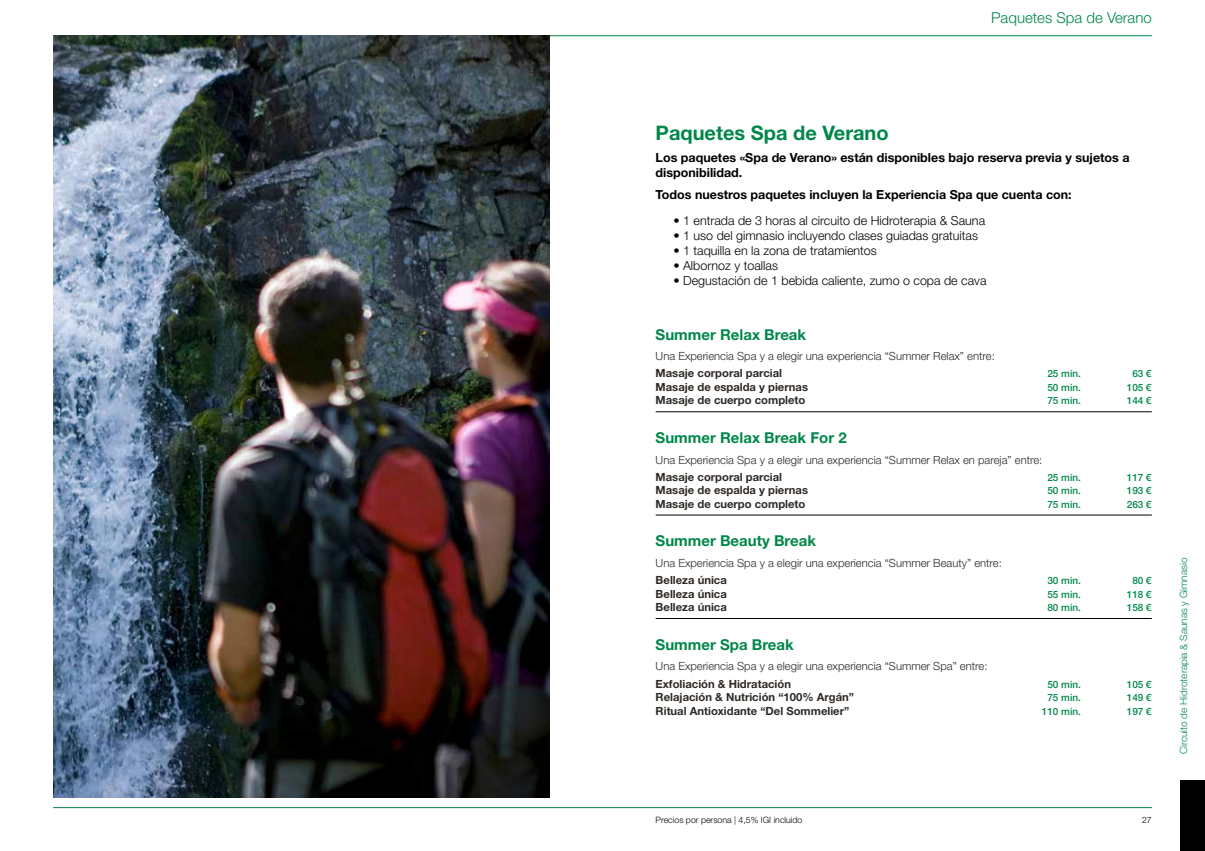
<style>
.page{position:relative;width:1205px;height:851px;background:#fff}
.page>*{position:absolute;margin:0;border:0;box-sizing:border-box;transform-origin:0 0}
.t1{font:700 20px "Helvetica Neue LT Std";color:#008749}
.t2{font:700 15px "Helvetica Neue LT Std";color:#008749}
.t3{font:300 15px "Helvetica Neue LT Std";color:#008749}
.t4{font:300 12.5px "Helvetica Neue LT Std";color:#000}
.t5{font:700 12.5px/15px "Helvetica Neue LT Std";color:#000}
.t6{font:700 11.25px "Helvetica Neue LT Std";color:#2e2925}
.t7{font:300 11.25px "Helvetica Neue LT Std";color:#2e2925}
.t8{font:500 10px "Helvetica Neue LT Std";color:#008749}
.t9{font:300 10px "Helvetica Neue LT Std";color:#008749}
.t10{font:300 8.75px "Helvetica Neue LT Std";color:#000}
</style>
<div class="page">
<div style="left:1180px;top:780px;width:25px;height:70px;background:#000"></div>
<hr style="left:53px;top:35px;width:1099px;height:1px;background:#008749">
<hr style="left:53px;top:807px;width:1099px;height:1px;background:#008749">
<img style="left:53px;top:35px;width:496px;height:762px">
<hr style="left:656px;top:411px;width:496px;height:1px;background:#000">
<hr style="left:656px;top:514px;width:496px;height:1px;background:#000">
<hr style="left:656px;top:618px;width:496px;height:1px;background:#000">
<h2 class="t3" style="left:991px;top:8px;width:162px">Paquetes Spa de Verano</h2>
<h1 class="t1" style="left:656px;top:120px;width:235px">Paquetes Spa de Verano</h1>
<p class="t5" style="left:656px;top:150px;width:475px">Los paquetes «Spa de Verano» están disponibles bajo reserva previa y sujetos a disponibilidad.</p>
<p class="t5" style="left:656px;top:187px;width:417px">Todos nuestros paquetes incluyen la Experiencia Spa que cuenta con:</p>
<p class="t4" style="left:673px;top:213px;width:313px">• 1 entrada de 3 horas al circuito de Hidroterapia &amp; Sauna</p>
<p class="t4" style="left:673px;top:228px;width:306px">• 1 uso del gimnasio incluyendo clases guiadas gratuitas</p>
<p class="t4" style="left:673px;top:243px;width:205px">• 1 taquilla en la zona de tratamientos</p>
<p class="t4" style="left:673px;top:258px;width:106px">• Albornoz y toallas</p>
<p class="t4" style="left:673px;top:273px;width:315px">• Degustación de 1 bebida caliente, zumo o copa de cava</p>
<h2 class="t2" style="left:656px;top:325px;width:152px">Summer Relax Break</h2>
<p class="t7" style="left:656px;top:349px;width:341px">Una Experiencia Spa y a elegir una experiencia “Summer Relax” entre:</p>
<p class="t6" style="left:656px;top:366px;width:128px">Masaje corporal parcial</p>
<p class="t8" style="left:1047px;top:368px;width:35px">25 min.</p>
<p class="t8" style="left:1132px;top:368px;width:21px">63 €</p>
<p class="t6" style="left:656px;top:380px;width:154px">Masaje de espalda y piernas</p>
<p class="t8" style="left:1047px;top:381px;width:35px">50 min.</p>
<p class="t8" style="left:1127px;top:381px;width:27px">105 €</p>
<p class="t6" style="left:656px;top:393px;width:151px">Masaje de cuerpo completo</p>
<p class="t8" style="left:1047px;top:395px;width:35px">75 min.</p>
<p class="t8" style="left:1127px;top:395px;width:27px">144 €</p>
<h2 class="t2" style="left:656px;top:428px;width:193px">Summer Relax Break For 2</h2>
<p class="t7" style="left:656px;top:452px;width:388px">Una Experiencia Spa y a elegir una experiencia “Summer Relax en pareja” entre:</p>
<p class="t6" style="left:656px;top:469px;width:128px">Masaje corporal parcial</p>
<p class="t8" style="left:1047px;top:471px;width:35px">25 min.</p>
<p class="t8" style="left:1127px;top:471px;width:27px">117 €</p>
<p class="t6" style="left:656px;top:483px;width:154px">Masaje de espalda y piernas</p>
<p class="t8" style="left:1047px;top:484px;width:35px">50 min.</p>
<p class="t8" style="left:1127px;top:484px;width:27px">193 €</p>
<p class="t6" style="left:656px;top:496px;width:151px">Masaje de cuerpo completo</p>
<p class="t8" style="left:1047px;top:498px;width:35px">75 min.</p>
<p class="t8" style="left:1127px;top:498px;width:27px">263 €</p>
<h2 class="t2" style="left:656px;top:531px;width:162px">Summer Beauty Break</h2>
<p class="t7" style="left:656px;top:556px;width:348px">Una Experiencia Spa y a elegir una experiencia “Summer Beauty” entre:</p>
<p class="t6" style="left:656px;top:573px;width:73px">Belleza única</p>
<p class="t8" style="left:1047px;top:574px;width:35px">30 min.</p>
<p class="t8" style="left:1132px;top:574px;width:21px">80 €</p>
<p class="t6" style="left:656px;top:586px;width:73px">Belleza única</p>
<p class="t8" style="left:1047px;top:588px;width:35px">55 min.</p>
<p class="t8" style="left:1127px;top:588px;width:27px">118 €</p>
<p class="t6" style="left:656px;top:600px;width:73px">Belleza única</p>
<p class="t8" style="left:1047px;top:601px;width:35px">80 min.</p>
<p class="t8" style="left:1127px;top:601px;width:27px">158 €</p>
<h2 class="t2" style="left:656px;top:635px;width:140px">Summer Spa Break</h2>
<p class="t7" style="left:656px;top:659px;width:333px">Una Experiencia Spa y a elegir una experiencia “Summer Spa” entre:</p>
<p class="t6" style="left:656px;top:676px;width:137px">Exfoliación &amp; Hidratación</p>
<p class="t8" style="left:1047px;top:678px;width:35px">50 min.</p>
<p class="t8" style="left:1127px;top:678px;width:27px">105 €</p>
<p class="t6" style="left:656px;top:690px;width:200px">Relajación &amp; Nutrición “100% Argán”</p>
<p class="t8" style="left:1047px;top:691px;width:35px">75 min.</p>
<p class="t8" style="left:1127px;top:691px;width:27px">149 €</p>
<p class="t6" style="left:656px;top:703px;width:195px">Ritual Antioxidante “Del Sommelier”</p>
<p class="t8" style="left:1042px;top:705px;width:41px">110 min.</p>
<p class="t8" style="left:1127px;top:705px;width:27px">197 €</p>
<p class="t10" style="left:656px;top:814px;width:148px">Precios por persona | 4,5% IGI incluido</p>
<p class="t10" style="left:1142px;top:814px;width:11px">27</p>
<p class="t9" style="left:1177px;top:754px;width:198px;rotate:-90deg">Circuito de Hidroterapia &amp; Saunas y Gimnasio</p>
</div>
